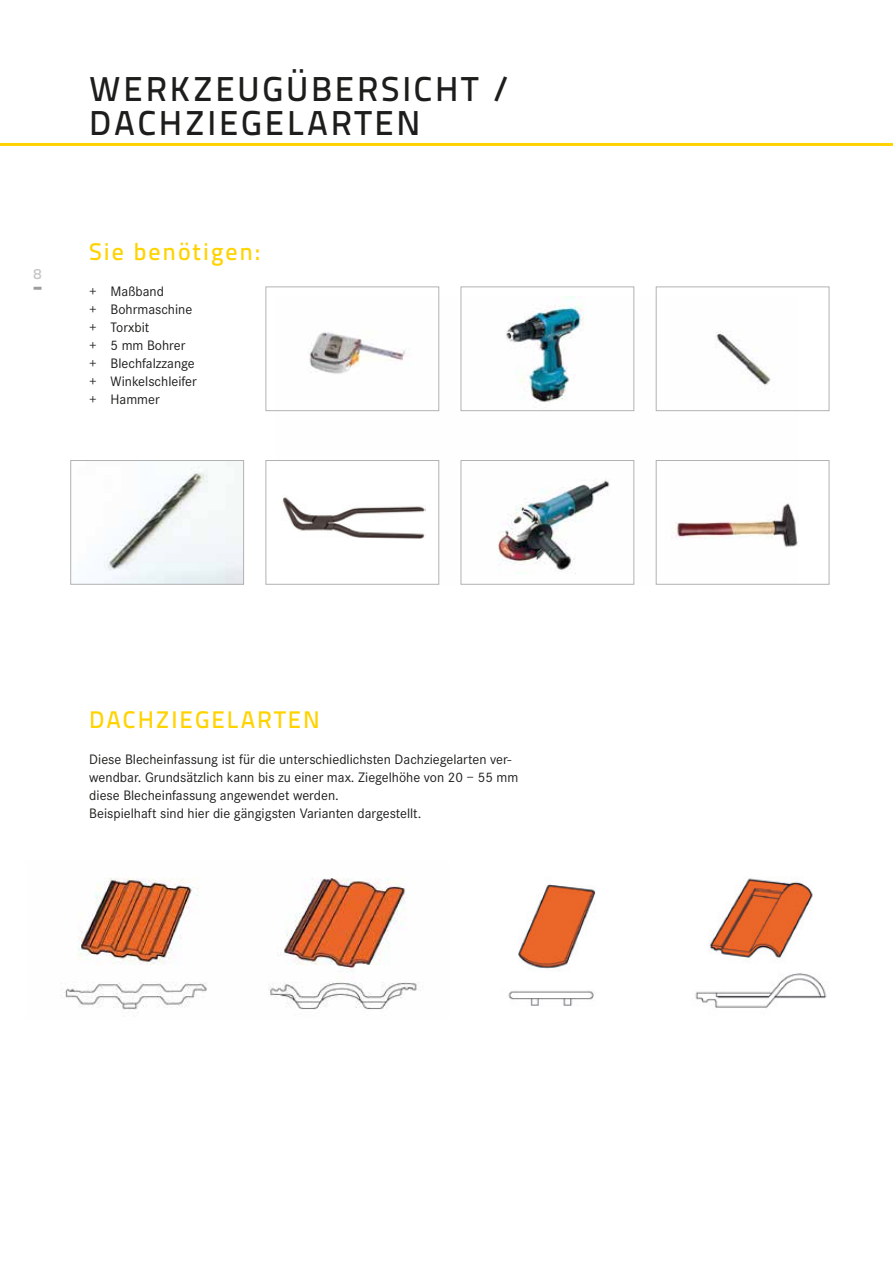
<style>
.page{position:relative;width:893px;height:1263px;background:#fff}
.page>*{position:absolute;margin:0;border:0;box-sizing:border-box;transform-origin:0 0}
.t1{font:500 34.5px/34.5px "Titillium Text 22 L";letter-spacing:.08em;color:#1d1d1b}
.t2{font:500 24px "Titillium Text 22 L";letter-spacing:.08em;color:#ffd300}
.t3{font:500 15px "Titillium Text 22 L";color:#c6c6c6}
.t4{font:14.25px/18px "Corporate S";color:#1d1d1b}
</style>
<div class="page">
<svg style="left:34px;top:287px;width:8px;height:3px"></svg>
<hr style="left:0;top:143px;width:893px;height:3px;background:#ffd300">
<img style="left:61px;top:878px;width:357px;height:132px">
<img style="left:508px;top:878px;width:319px;height:131px">
<img style="left:275px;top:297px;width:524px;height:288px">
<div style="left:266px;top:287px;width:173px;height:124px;border:1px solid #b3b2b2"></div>
<div style="left:461px;top:287px;width:173px;height:124px;border:1px solid #b3b2b2"></div>
<div style="left:656px;top:287px;width:173px;height:124px;border:1px solid #b3b2b2"></div>
<div style="left:656px;top:460px;width:173px;height:124px;border:1px solid #b3b2b2"></div>
<div style="left:266px;top:460px;width:173px;height:124px;background:#fff"></div>
<img style="left:282px;top:496px;width:143px;height:43px">
<div style="left:266px;top:460px;width:173px;height:124px;border:1px solid #b3b2b2"></div>
<img style="left:103px;top:462px;width:139px;height:120px">
<div style="left:71px;top:460px;width:173px;height:124px;border:1px solid #b3b2b2"></div>
<div style="left:461px;top:460px;width:173px;height:124px;border:1px solid #b3b2b2"></div>
<p class="t3" style="left:34px;top:263px;width:9px">8</p>
<h1 class="t1" style="left:89px;top:69px;width:422px">WERKZEUGÜBERSICHT /<br>DACHZIEGELARTEN</h1>
<h2 class="t2" style="left:89px;top:233px;width:172px">Sie benötigen:</h2>
<p class="t4" style="left:89px;top:282px;width:109px">+ Maßband<br>+ Bohrmaschine + Torxbit<br>+ 5 mm Bohrer<br>+ Blechfalzzange + Winkelschleifer + Hammer</p>
<h2 class="t2" style="left:89px;top:701px;width:232px">DACHZIEGELARTEN</h2>
<p class="t4" style="left:89px;top:750px;width:430px">Diese Blecheinfassung ist für die unterschiedlichsten Dachziegelarten ver&shy;wendbar. Grundsätzlich kann bis zu einer max. Ziegelhöhe von 20 – 55 mm diese Blecheinfassung angewendet werden.<br>Beispielhaft sind hier die gängigsten Varianten dargestellt.</p>
</div>
